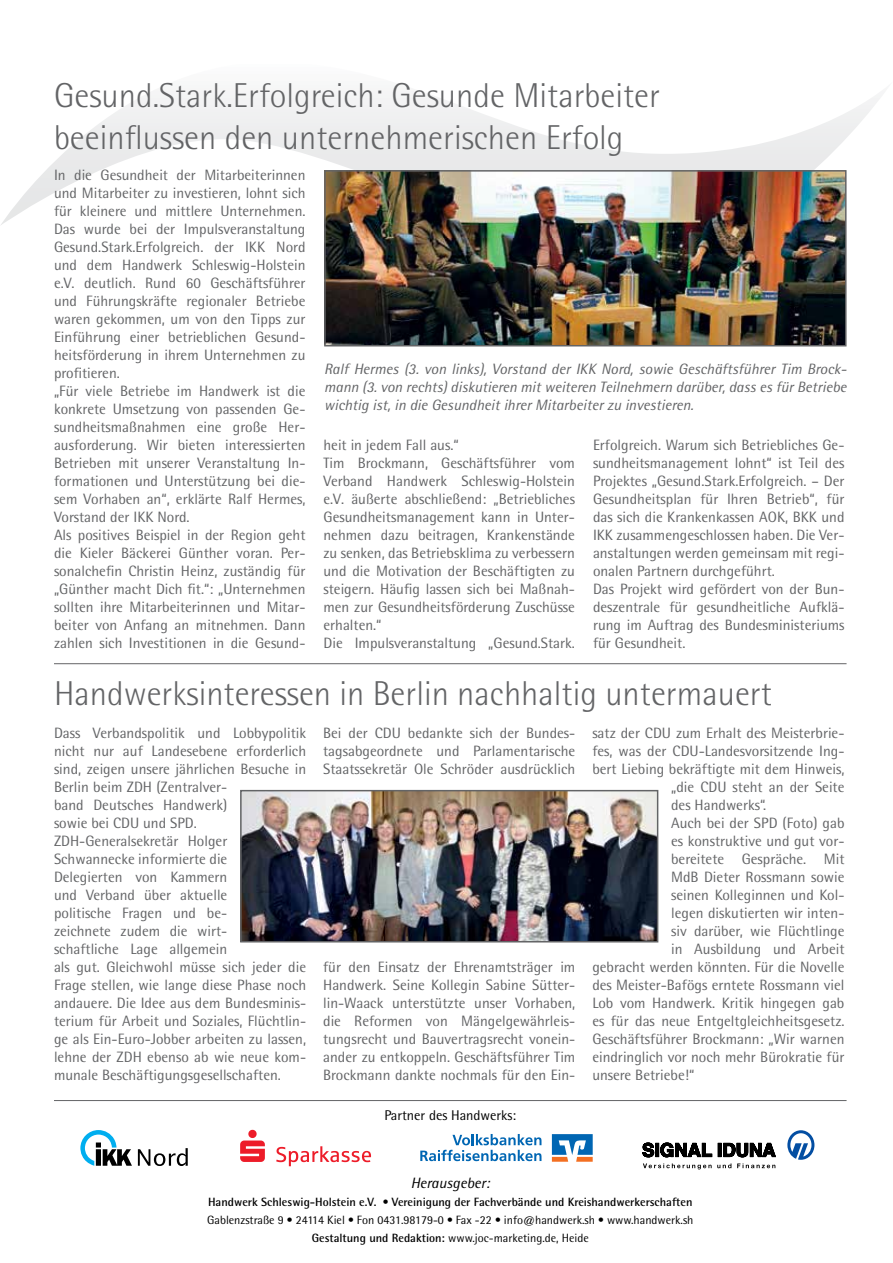
<style>
.page{position:relative;width:893px;height:1263px;background:#fff}
.page>*{position:absolute;margin:0;border:0;box-sizing:border-box;transform-origin:0 0}
.t1{font:300 34.5px/41.4px "Rotis Semi Sans";color:#636466}
.t2{font:15px/18px "Rotis Semi Sans";color:#636466}
.t3{font:italic 15px/18px "Rotis Semi Sans";color:#636466;text-align:justify}
.t4{font:italic 15px "Rotis Semi Sans";color:#000}
.t5{font:14.1px "Rotis Semi Sans";color:#000}
.t6{font:700 12px/18px "Rotis Semi Sans";color:#000;text-align:center}
.s1{font-weight:300}
.s2{font-weight:400}
</style>
<div class="page">
<hr style="left:54px;top:1100px;width:792px;height:1px;background:#636466">
<svg style="left:240px;top:1130px;width:25px;height:32px"></svg>
<svg style="left:276px;top:1146px;width:95px;height:20px"></svg>
<svg style="left:138px;top:1148px;width:50px;height:18px"></svg>
<svg style="left:80px;top:1130px;width:52px;height:36px"></svg>
<svg style="left:643px;top:1143px;width:69px;height:14px"></svg>
<svg style="left:718px;top:1143px;width:57px;height:14px"></svg>
<svg style="left:643px;top:1163px;width:88px;height:6px"></svg>
<svg style="left:737px;top:1163px;width:38px;height:5px"></svg>
<svg style="left:787px;top:1130px;width:27px;height:30px"></svg>
<svg style="left:552px;top:1134px;width:41px;height:28px"></svg>
<svg style="left:420px;top:1134px;width:121px;height:27px"></svg>
<img style="left:327px;top:173px;width:516px;height:170px">
<div style="left:324px;top:170px;width:522px;height:176px;border:2px solid #636466"></div>
<hr style="left:54px;top:663px;width:792px;height:1px;background:#636466">
<img style="left:243px;top:793px;width:412px;height:146px">
<div style="left:240px;top:790px;width:418px;height:152px;border:2px solid #636466"></div>
<h1 class="t1" style="left:54px;top:75px;width:607px">Gesund.Stark.Erfolgreich: Gesunde Mitarbeiter beeinflussen den unternehmerischen Erfolg</h1>
<p class="t2" style="left:54px;top:166px;width:253px">In die Gesundheit der Mitarbeiterinnen und Mitarbeiter zu investieren, lohnt sich für kleinere und mittlere Unternehmen.<br>Das wurde bei der Impulsveranstaltung Gesund.Stark.Erfolgreich. der IKK Nord und dem Handwerk Schleswig-Holstein e.V. deutlich. Rund 60 Geschäftsführer und Führungskräfte regionaler Betriebe waren gekommen, um von den Tipps zur Einführung einer betrieblichen Gesund&shy;heitsförderung in ihrem Unternehmen zu profitieren.<br>„Für viele Betriebe im Handwerk ist die konkrete Umsetzung von passenden Ge&shy;sundheitsmaßnahmen eine große Her&shy;ausforderung. Wir bieten interessierten Betrieben mit unserer Veranstaltung In&shy;formationen und Unterstützung bei die&shy;sem Vorhaben an“, erklärte Ralf Hermes, Vorstand der IKK Nord.<br>Als positives Beispiel in der Region geht die Kieler Bäckerei Günther voran. Per&shy;sonalchefin Christin Heinz, zuständig für „Günther macht Dich fit.“: „Unternehmen sollten ihre Mitarbeiterinnen und Mitar&shy;beiter von Anfang an mitnehmen. Dann zahlen sich Investitionen in die Gesund-</p>
<p class="t3" style="left:324px;top:359px;width:524px">Ralf Hermes (3. von links), Vorstand der IKK Nord, sowie Geschäftsführer Tim Brock&shy;mann (3. von rechts) diskutieren mit weiteren Teilnehmern darüber, dass es für Betriebe wichtig ist, in die Gesundheit ihrer Mitarbeiter zu investieren.</p>
<p class="t2" style="left:323px;top:436px;width:253px">heit in jedem Fall aus.“<br>Tim Brockmann, Geschäftsführer vom Verband Handwerk Schleswig-Holstein e.V. äußerte abschließend: „Betriebliches Gesundheitsmanagement kann in Unter&shy;nehmen dazu beitragen, Krankenstände zu senken, das Betriebsklima zu verbessern und die Motivation der Beschäftigten zu steigern. Häufig lassen sich bei Maßnah&shy;men zur Gesundheitsförderung Zuschüsse erhalten.“<br>Die Impulsveranstaltung „Gesund.Stark.</p>
<p class="t2" style="left:593px;top:436px;width:253px">Erfolgreich. Warum sich Betriebliches Ge&shy;sundheitsmanagement lohnt“ ist Teil des Projektes „Gesund.Stark.Erfolgreich. – Der Gesundheitsplan für Ihren Betrieb“, für das sich die Krankenkassen AOK, BKK und IKK zusammengeschlossen haben. Die Ver&shy;anstaltungen werden gemeinsam mit regi&shy;onalen Partnern durchgeführt.<br>Das Projekt wird gefördert von der Bun&shy;deszentrale für gesundheitliche Aufklä&shy;rung im Auftrag des Bundesministeriums für Gesundheit.</p>
<h1 class="t1" style="left:54px;top:673px;width:719px">Handwerksinteressen in Berlin nachhaltig untermauert</h1>
<p class="t2" style="left:54px;top:724px;width:254px">Dass Verbandspolitik und Lobbypolitik nicht nur auf Landesebene erforderlich sind, zeigen unsere jährlichen Besuche in Berlin beim ZDH (Zentralver-<br>band Deutsches Handwerk)<br>sowie bei CDU und SPD.<br>ZDH-Generalsekretär Holger Schwannecke informierte die<br>Delegierten von Kammern<br>und Verband über aktuelle<br>politische Fragen und be-<br>zeichnete zudem die wirt-<br>schaftliche Lage allgemein<br>als gut. Gleichwohl müsse sich jeder die Frage stellen, wie lange diese Phase noch andauere. Die Idee aus dem Bundesminis&shy;terium für Arbeit und Soziales, Flüchtlin&shy;ge als Ein-Euro-Jobber arbeiten zu lassen, lehne der ZDH ebenso ab wie neue kom&shy;munale Beschäftigungsgesellschaften.</p>
<p class="t2" style="left:323px;top:724px;width:254px;text-align:justify">Bei der CDU bedankte sich der Bundes&shy;tagsabgeordnete und Parlamentarische Staatssekretär Ole Schröder ausdrücklich</p>
<p class="t2" style="left:323px;top:958px;width:254px;text-align:justify">für den Einsatz der Ehrenamtsträger im Handwerk. Seine Kollegin Sabine Sütter&shy;lin-Waack unterstützte unser Vorhaben, die Reformen von Mängelgewährleis&shy;tungsrecht und Bauvertragsrecht vonein&shy;ander zu entkoppeln. Geschäftsführer Tim Brockmann dankte nochmals für den Ein-</p>
<p class="t5" style="left:384px;top:1107px;width:133px">Partner des Handwerks:</p>
<p class="t2" style="left:592px;top:724px;width:254px">satz der CDU zum Erhalt des Meisterbrie-</p>
<p class="t2" style="left:592px;top:742px;width:254px">fes, was der CDU-Landesvorsitzende Ing-</p>
<p class="t2" style="left:592px;top:760px;width:254px">bert Liebing bekräftigte mit dem Hinweis,</p>
<p class="t2" style="left:671px;top:778px;width:175px">„die CDU steht an der Seite</p>
<p class="t2" style="left:671px;top:796px;width:96px">des Handwerks“.</p>
<p class="t2" style="left:671px;top:814px;width:175px">Auch bei der SPD (Foto) gab</p>
<p class="t2" style="left:671px;top:832px;width:175px">es konstruktive und gut vor-</p>
<p class="t2" style="left:671px;top:850px;width:175px">bereitete Gespräche. Mit</p>
<p class="t2" style="left:671px;top:868px;width:175px">MdB Dieter Rossmann sowie</p>
<p class="t2" style="left:671px;top:886px;width:175px">seinen Kolleginnen und Kol-</p>
<p class="t2" style="left:671px;top:904px;width:175px">legen diskutierten wir inten-</p>
<p class="t2" style="left:671px;top:922px;width:175px">siv darüber, wie Flüchtlinge</p>
<p class="t2" style="left:671px;top:940px;width:175px">in Ausbildung und Arbeit</p>
<p class="t2" style="left:592px;top:958px;width:254px">gebracht werden könnten. Für die Novelle</p>
<p class="t2" style="left:592px;top:976px;width:254px">des Meister-Bafögs erntete Rossmann viel</p>
<p class="t2" style="left:592px;top:994px;width:254px">Lob vom Handwerk. Kritik hingegen gab</p>
<p class="t2" style="left:592px;top:1012px;width:254px">es für das neue Entgeltgleichheitsgesetz.</p>
<p class="t2" style="left:592px;top:1030px;width:254px">Geschäftsführer Brockmann: „Wir warnen</p>
<p class="t2" style="left:592px;top:1048px;width:254px">eindringlich vor noch mehr Bürokratie für</p>
<p class="t2" style="left:592px;top:1066px;width:103px">unsere Betriebe!“</p>
<p class="t4" style="left:411px;top:1174px;width:81px">Herausgeber:</p>
<p class="t6" style="left:207px;top:1193px;width:488px">Handwerk Schleswig-Holstein e.V. <span class="s1">•</span> Vereinigung der Fachverbände und Kreishandwerkerschaften<br><span class="s2">Gablenzstraße 9</span> <span class="s1">•</span> <span class="s2">24114 Kiel</span> <span class="s1">•</span> <span class="s2">Fon 0431.98179-0</span> <span class="s1">•</span> <span class="s2">Fax -22</span> <span class="s1">•</span> <span class="s2">info@handwerk.sh</span> <span class="s1">•</span> <span class="s2">www.handwerk.sh<br></span>Gestaltung und Redaktion: <span class="s2">www.joc-marketing.de, Heide</span></p>
</div>
